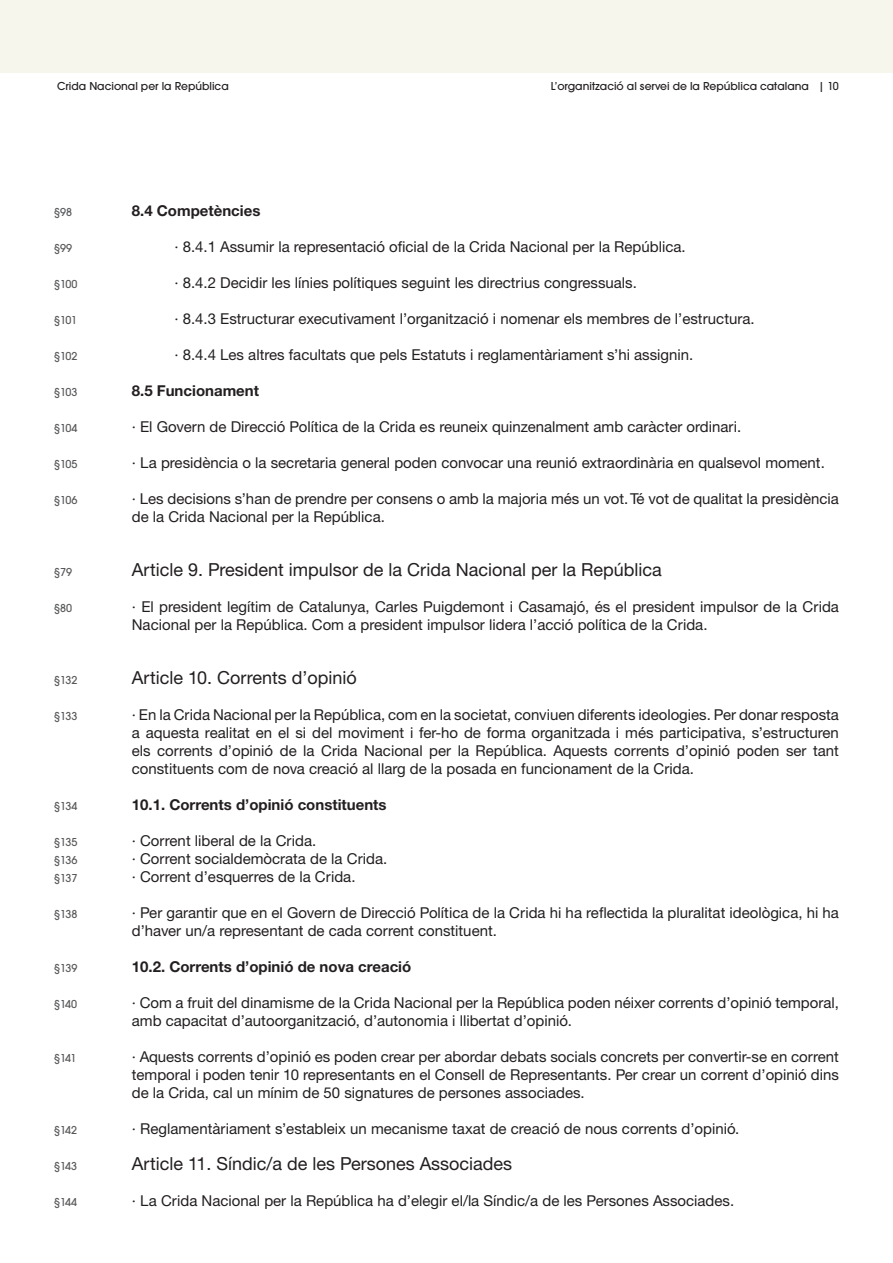
<style>
.page{position:relative;width:893px;height:1263px;background:#fff}
.page>*{position:absolute;margin:0;border:0;box-sizing:border-box;transform-origin:0 0}
.t1{font:18px "Helvetica Neue CE";color:#231f20}
.t2{font:15px/18px "Helvetica Neue CE";color:#231f20}
.t3{font:700 15px "Helvetica Neue";color:#231f20}
.t4{font:700 15px "Helvetica Neue CE";color:#231f20}
.t5{font:500 12px/18px "Avant Gard EF";letter-spacing:-.015em;color:#57585a;text-align:justify}
.t6{font:500 12px "Avant Gard EF";color:#231f20}
</style>
<div class="page">
<div style="left:0;top:0;width:893px;height:72px;background:#f7f6ed"></div>
<p class="t6" style="left:57px;top:79px;width:173px">Crida Nacional per la República</p>
<p class="t6" style="left:551px;top:79px;width:260px">L’organització al servei de la República catalana</p>
<p class="t6" style="left:818px;top:79px;width:22px">| 10</p>
<p class="t5" style="left:54px;top:203px;width:19px">§98</p>
<p class="t5" style="left:54px;top:239px;width:19px">§99</p>
<p class="t5" style="left:54px;top:275px;width:25px">§100</p>
<p class="t5" style="left:54px;top:311px;width:24px">§101</p>
<p class="t5" style="left:54px;top:347px;width:25px">§102</p>
<p class="t5" style="left:54px;top:383px;width:25px">§103</p>
<p class="t5" style="left:54px;top:419px;width:25px">§104</p>
<p class="t5" style="left:54px;top:455px;width:25px">§105</p>
<p class="t5" style="left:54px;top:491px;width:25px">§106</p>
<p class="t5" style="left:54px;top:563px;width:19px">§79</p>
<p class="t5" style="left:54px;top:599px;width:19px">§80</p>
<p class="t5" style="left:54px;top:671px;width:25px">§132</p>
<p class="t5" style="left:54px;top:707px;width:25px">§133</p>
<p class="t5" style="left:54px;top:797px;width:25px">§134</p>
<p class="t5" style="left:54px;top:833px;width:25px">§135 §136 §137</p>
<p class="t5" style="left:54px;top:905px;width:25px">§138</p>
<p class="t5" style="left:54px;top:959px;width:25px">§139</p>
<p class="t5" style="left:54px;top:995px;width:25px">§140</p>
<p class="t5" style="left:54px;top:1049px;width:24px">§141</p>
<p class="t5" style="left:54px;top:1121px;width:25px">§142</p>
<p class="t5" style="left:54px;top:1157px;width:25px">§143</p>
<p class="t5" style="left:54px;top:1193px;width:25px">§144</p>
<p class="t4" style="left:132px;top:201px;width:130px">8.4 Competències</p>
<p class="t2" style="left:174px;top:238px;width:513px">· 8.4.1 Assumir la representació oficial de la Crida Nacional per la República.</p>
<p class="t2" style="left:174px;top:274px;width:464px">· 8.4.2 Decidir les línies polítiques seguint les directrius congressuals.</p>
<p class="t2" style="left:174px;top:310px;width:582px">· 8.4.3 Estructurar executivament l’organització i nomenar els membres de l’estructura.</p>
<p class="t2" style="left:174px;top:346px;width:521px">· 8.4.4 Les altres facultats que pels Estatuts i reglamentàriament s’hi assignin.</p>
<p class="t3" style="left:132px;top:381px;width:129px">8.5 Funcionament</p>
<p class="t2" style="left:132px;top:418px;width:611px">· El Govern de Direcció Política de la Crida es reuneix quinzenalment amb caràcter ordinari.</p>
<p class="t2" style="left:132px;top:454px;width:694px">· La presidència o la secretaria general poden convocar una reunió extraordinària en qualsevol moment.</p>
<p class="t2" style="left:132px;top:490px;width:709px">· Les decisions s’han de prendre per consens o amb la majoria més un vot. Té vot de qualitat la presidència de la Crida Nacional per la República.</p>
<p class="t1" style="left:132px;top:559px;width:532px">Article 9. President impulsor de la Crida Nacional per la República</p>
<p class="t2" style="left:132px;top:598px;width:709px">· El president legítim de Catalunya, Carles Puigdemont i Casamajó, és el president impulsor de la Crida<br>Nacional per la República. Com a president impulsor lidera l’acció política de la Crida.</p>
<p class="t1" style="left:132px;top:667px;width:227px">Article 10. Corrents d’opinió</p>
<p class="t2" style="left:132px;top:706px;width:709px;text-align:justify">· En la Crida Nacional per la República, com en la societat, conviuen diferents ideologies. Per donar resposta a aquesta realitat en el si del moviment i fer-ho de forma organitzada i més participativa, s’estructuren els corrents d’opinió de la Crida Nacional per la República. Aquests corrents d’opinió poden ser tant constituents com de nova creació al llarg de la posada en funcionament de la Crida.</p>
<p class="t3" style="left:132px;top:795px;width:256px">10.1. Corrents d’opinió constituents</p>
<p class="t2" style="left:132px;top:832px;width:257px">· Corrent liberal de la Crida.<br>· Corrent socialdemòcrata de la Crida. · Corrent d’esquerres de la Crida.</p>
<p class="t2" style="left:132px;top:904px;width:709px">· Per garantir que en el Govern de Direcció Política de la Crida hi ha reflectida la pluralitat ideològica, hi ha d’haver un/a representant de cada corrent constituent.</p>
<p class="t3" style="left:132px;top:957px;width:281px">10.2. Corrents d’opinió de nova creació</p>
<p class="t2" style="left:132px;top:994px;width:709px">· Com a fruit del dinamisme de la Crida Nacional per la República poden néixer corrents d’opinió temporal, amb capacitat d’autoorganització, d’autonomia i llibertat d’opinió.</p>
<p class="t2" style="left:132px;top:1048px;width:709px;text-align:justify">· Aquests corrents d’opinió es poden crear per abordar debats socials concrets per convertir-se en corrent temporal i poden tenir 10 representants en el Consell de Representants. Per crear un corrent d’opinió dins de la Crida, cal un mínim de 50 signatures de persones associades.</p>
<p class="t2" style="left:132px;top:1120px;width:609px">· Reglamentàriament s’estableix un mecanisme taxat de creació de nous corrents d’opinió.</p>
<p class="t1" style="left:132px;top:1153px;width:382px">Article 11. Síndic/a de les Persones Associades</p>
<p class="t2" style="left:132px;top:1192px;width:604px">· La Crida Nacional per la República ha d’elegir el/la Síndic/a de les Persones Associades.</p>
</div>
